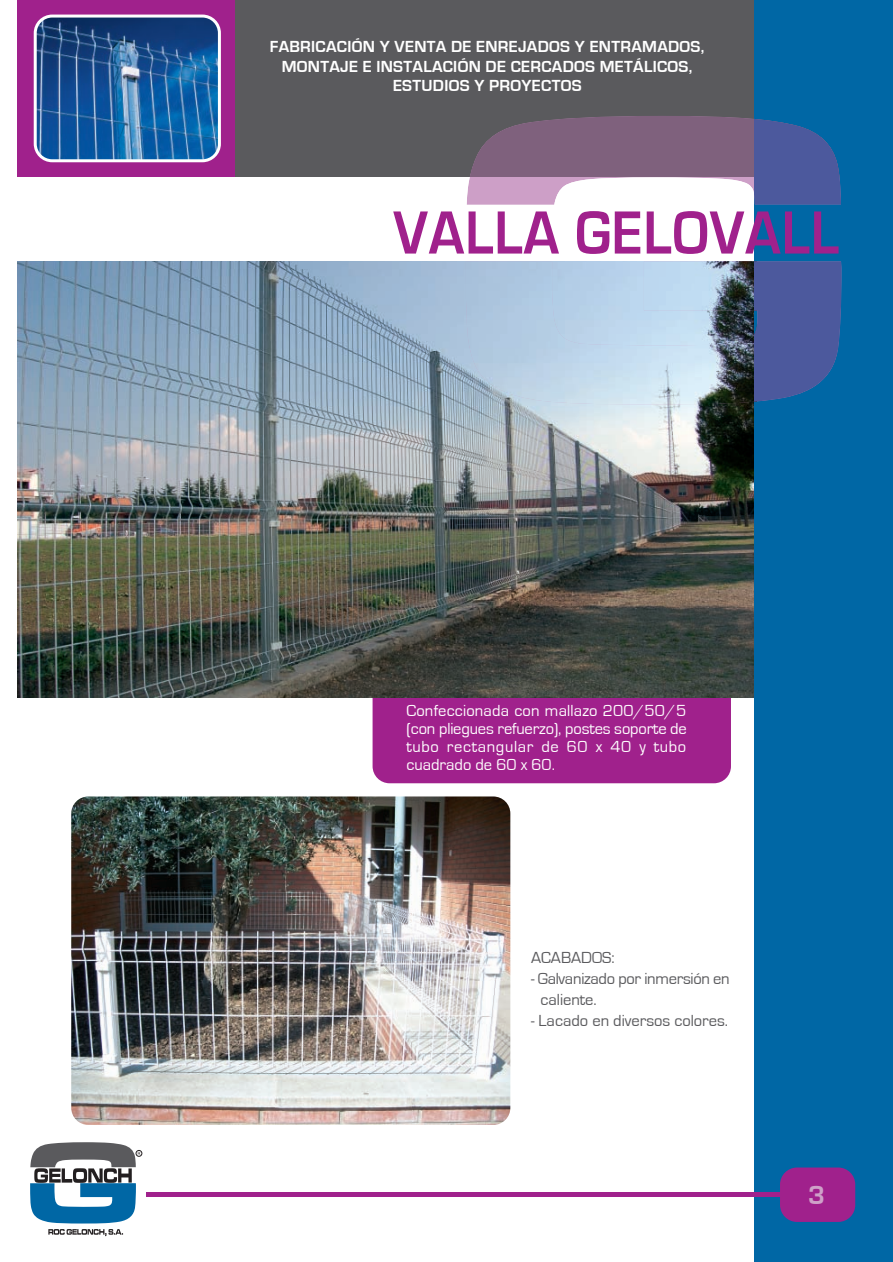
<style>
.page{position:relative;width:893px;height:1262px;background:#fff}
.page>*{position:absolute;margin:0;border:0;box-sizing:border-box;transform-origin:0 0}
.t1{font:700 27px "Eurostile";color:#cea1c8}
.t2{font:16.5px/18px "Eurostile";color:#fff;text-align:justify}
.t3{font:700 16.5px/19.5px "Eurostile";letter-spacing:.02em;color:#fff;text-align:center}
.t4{font:16.5px/21px "Eurostile";color:#5a5a5d}
</style>
<div class="page">
<div style="left:372px;top:596px;width:359px;height:187px;background:#a0218c;border-radius:17px"></div>
<img style="left:17px;top:261px;width:736px;height:436px">
<div style="left:216px;top:0;width:676px;height:176px;background:#5a5a5d"></div>
<div style="left:753px;top:0;width:139px;height:1262px;background:#0067a5"></div>
<svg style="left:48px;top:1229px;width:75px;height:7px"></svg>
<svg style="left:30px;top:1142px;width:112px;height:81px"></svg>
<div style="left:780px;top:1167px;width:75px;height:54px;background:#a0218c;border-radius:17px"></div>
<hr style="left:147px;top:1192px;width:642px;height:4px;background:#a0218c">
<svg style="left:466px;top:116px;width:287px;height:89px"></svg>
<svg style="left:753px;top:116px;width:88px;height:89px;fill:#4c599d"></svg>
<img style="left:466px;top:261px;width:287px;height:143px">
<div style="left:753px;top:261px;width:88px;height:143px;background:#4c599d"></div>
<svg style="left:393px;top:211px;width:166px;height:42px"></svg>
<svg style="left:577px;top:211px;width:63px;height:43px"></svg>
<svg style="left:646px;top:211px;width:192px;height:43px"></svg>
<div style="left:17px;top:0;width:218px;height:176px;background:#a0218c"></div>
<img style="left:35px;top:16px;width:182px;height:145px">
<div style="left:34px;top:15px;width:187px;height:147px;border:3px solid #fff;border-radius:17px"></div>
<img style="left:71px;top:796px;width:439px;height:328px">
<p class="t3" style="left:270px;top:37px;width:436px">FABRICACIÓN Y VENTA DE ENREJADOS Y ENTRAMADOS,<br>MONTAJE E INSTALACIÓN DE CERCADOS METÁLICOS,<br>ESTUDIOS Y PROYECTOS</p>
<p class="t2" style="left:406px;top:702px;width:282px">Confeccionada con mallazo 200/50/5 (con pliegues refuerzo), postes soporte de tubo rectangular de 60 x 40 y tubo cuadrado de 60 x 60.</p>
<p class="t4" style="left:531px;top:947px;width:85px">ACABADOS:</p>
<p class="t4" style="left:540px;top:968px;width:191px;text-indent:-9px">- Galvanizado por inmersión en caliente.</p>
<p class="t4" style="left:531px;top:1010px;width:199px">- Lacado en diversos colores.</p>
<p class="t1" style="left:808px;top:1180px;width:18px">3</p>
</div>
